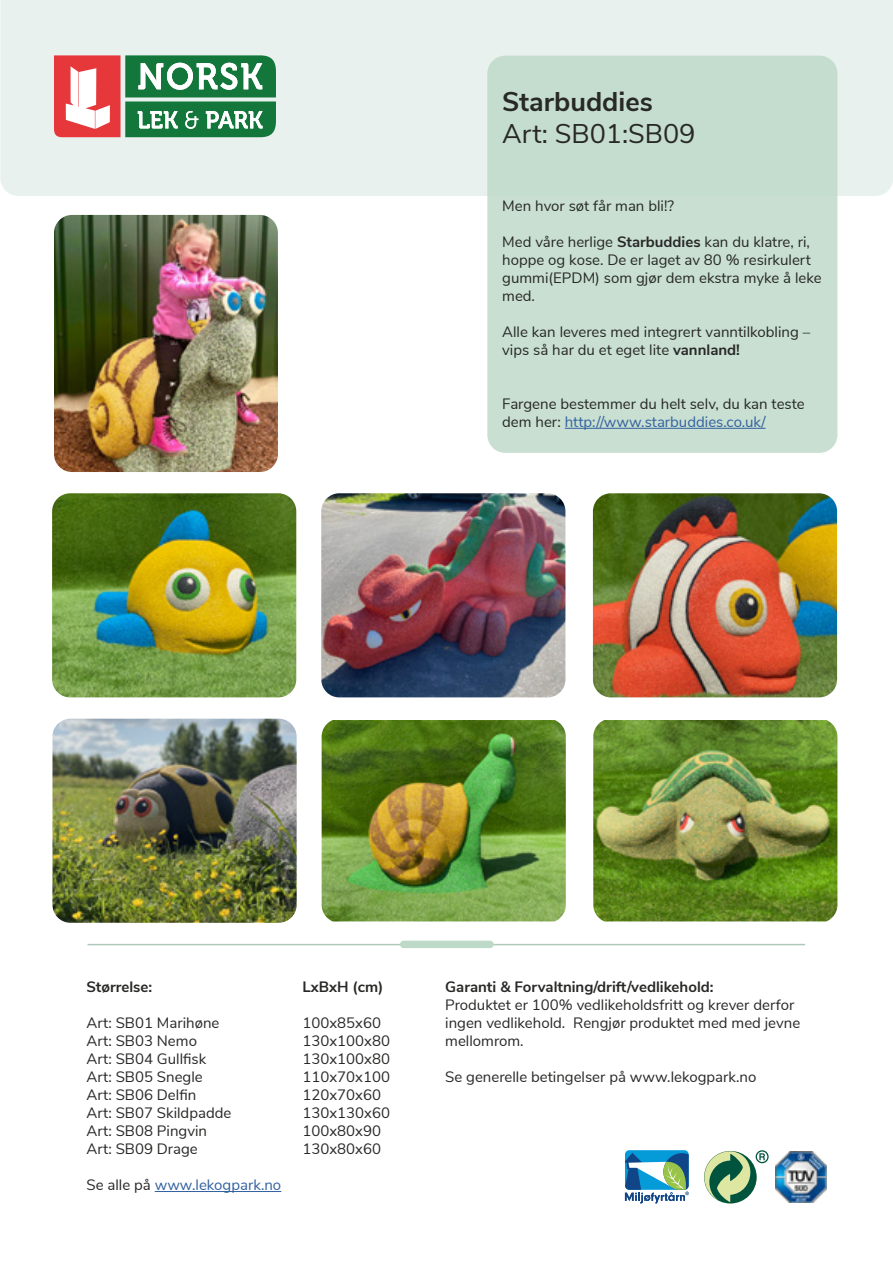
<style>
.page{position:relative;width:893px;height:1263px;background:#fff}
.page>*{position:absolute;margin:0;border:0;box-sizing:border-box;transform-origin:0 0}
.t1{font:27px "Nunito Sans";color:#282827}
.t2{font:700 27px "Nunito Sans";color:#282827}
.t3{font:15px/18px "Nunito Sans";color:#282827}
.t4{font:700 15px "Nunito Sans";color:#282827}
.t5{font:15px "Nunito Sans";color:#3361a0}
.s1{font-weight:700}
.s2{color:#3361a0}
.s3{color:#282827}
</style>
<div class="page">
<div style="left:0;top:0;width:893px;height:196px;background:#e9f1ee"></div>
<svg style="left:54px;top:55px;width:222px;height:82px"></svg>
<div style="left:487px;top:56px;width:350px;height:397px;background:#c8dfd1;border-radius:18px"></div>
<hr style="left:155px;top:1191px;width:126px;height:1px;background:#3361a0">
<hr style="left:565px;top:428px;width:201px;height:1px;background:#3361a0">
<svg style="left:704px;top:1150px;width:65px;height:53px"></svg>
<svg style="left:625px;top:1150px;width:64px;height:53px"></svg>
<img style="left:775px;top:1151px;width:51px;height:51px">
<hr style="left:88px;top:944px;width:717px;height:1px;background:#afc9ba">
<div style="left:400px;top:941px;width:94px;height:7px;background:#bdd9c7;border-radius:4px"></div>
<img style="left:52px;top:493px;width:244px;height:204px">
<img style="left:321px;top:493px;width:244px;height:204px">
<img style="left:593px;top:493px;width:244px;height:204px">
<img style="left:52px;top:719px;width:245px;height:204px">
<img style="left:322px;top:720px;width:244px;height:201px">
<img style="left:593px;top:720px;width:244px;height:201px">
<img style="left:54px;top:215px;width:224px;height:257px">
<h1 class="t2" style="left:502px;top:82px;width:152px">Starbuddies</h1>
<h1 class="t1" style="left:502px;top:114px;width:195px">Art: SB01:SB09</h1>
<p class="t3" style="left:502px;top:196px;width:173px">Men hvor søt får man bli!?</p>
<p class="t3" style="left:502px;top:232px;width:321px">Med våre herlige <span class="s1">Starbuddies</span> kan du klatre, ri, hoppe og kose. De er laget av 80 % resirkulert gummi(EPDM) som gjør dem ekstra myke å leke med.</p>
<p class="t3" style="left:502px;top:322px;width:310px">Alle kan leveres med integrert vanntilkobling – vips så har du et eget lite <span class="s1">vannland!</span></p>
<p class="t3" style="left:502px;top:394px;width:304px">Fargene bestemmer du helt selv, du kan teste dem her: <span class="s2">http://www.starbuddies.co.uk/</span></p>
<p class="t4" style="left:86px;top:976px;width:67px">Størrelse:</p>
<p class="t4" style="left:302px;top:976px;width:83px">LxBxH (cm)</p>
<p class="t3" style="left:86px;top:1013px;width:135px">Art: SB01 Marihøne</p>
<p class="t3" style="left:302px;top:1013px;width:80px">100x85x60</p>
<p class="t3" style="left:86px;top:1031px;width:112px">Art: SB03 Nemo</p>
<p class="t3" style="left:302px;top:1031px;width:89px">130x100x80</p>
<p class="t3" style="left:86px;top:1049px;width:121px">Art: SB04 Gullfisk</p>
<p class="t3" style="left:302px;top:1049px;width:89px">130x100x80</p>
<p class="t3" style="left:86px;top:1067px;width:118px">Art: SB05 Snegle</p>
<p class="t3" style="left:302px;top:1067px;width:89px">110x70x100</p>
<p class="t3" style="left:86px;top:1085px;width:111px">Art: SB06 Delfin</p>
<p class="t3" style="left:302px;top:1085px;width:80px">120x70x60</p>
<p class="t3" style="left:86px;top:1103px;width:146px">Art: SB07 Skildpadde</p>
<p class="t3" style="left:302px;top:1103px;width:89px">130x130x60</p>
<p class="t3" style="left:86px;top:1121px;width:122px">Art: SB08 Pingvin</p>
<p class="t3" style="left:302px;top:1121px;width:80px">100x80x90</p>
<p class="t3" style="left:86px;top:1139px;width:113px">Art: SB09 Drage</p>
<p class="t3" style="left:302px;top:1139px;width:80px">130x80x60</p>
<p class="t5" style="left:86px;top:1174px;width:196px"><span class="s3">Se alle på</span> www.lekogpark.no</p>
<p class="t4" style="left:445px;top:976px;width:270px">Garanti &amp; Forvaltning/drift/vedlikehold:</p>
<p class="t3" style="left:445px;top:995px;width:356px">Produktet er 100% vedlikeholdsfritt og krever derfor ingen vedlikehold. Rengjør produktet med med jevne mellomrom.</p>
<p class="t3" style="left:445px;top:1067px;width:313px">Se generelle betingelser på www.lekogpark.no</p>
</div>
